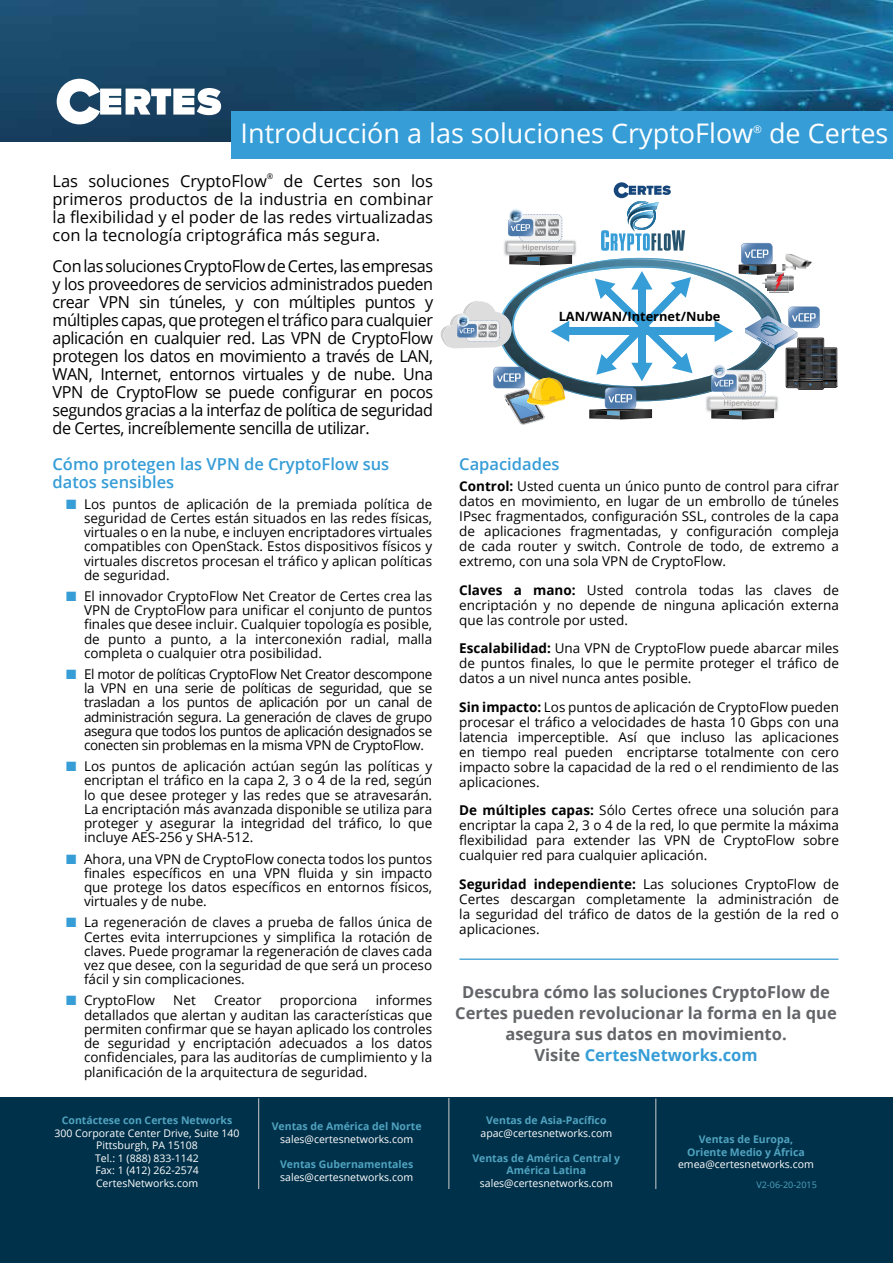
<style>
.page{position:relative;width:893px;height:1263px;background:#fff}
.page>*{position:absolute;margin:0;border:0;box-sizing:border-box;transform-origin:0 0}
.t1{font:27px "Open Sans";color:#fff}
.t2{font:16.5px/18px "Open Sans";color:#000;text-align:justify}
.t3{font:700 16.5px/21px "Open Sans";color:#646569;text-align:center}
.t4{font:600 16.5px/18px "Open Sans";color:#369dd7}
.t5{font:13.5px/14.2px "Open Sans";color:#000;text-align:justify}
.t6{font:700 12.9px "Open Sans";color:#000}
.t7{font:10.5px/12.6px "Open Sans";color:#fff;text-align:center}
.t8{font:700 10.5px/12.6px "Open Sans";color:#50a3c0;text-align:center}
.t9{font:9px "Open Sans";color:#50a3c0}
.t10{font:7.8px "Open Sans";color:#000}
.s1{color:#369dd7}
.s2{font-weight:700}
</style>
<div class="page">
<img style="left:0;top:0;width:893px;height:141px">
<svg style="left:57px;top:79px;width:164px;height:45px"></svg>
<div style="left:232px;top:112px;width:661px;height:47px;background:#369dd7"></div>
<svg style="left:440px;top:182px;width:397px;height:243px"></svg>
<img style="left:737px;top:329px;width:98px;height:21px">
<hr style="left:459px;top:959px;width:379px;height:1px;background:#0081c6">
<div style="left:0;top:1097px;width:893px;height:166px;background:#00314a"></div>
<hr style="left:258px;top:1098px;width:1px;height:91px;background:#cecccd">
<hr style="left:448px;top:1098px;width:1px;height:91px;background:#cecccd">
<hr style="left:655px;top:1098px;width:1px;height:91px;background:#cecccd">
<h1 class="t1" style="left:241px;top:115px;width:514px">Introducción a las soluciones CryptoFlow</h1>
<p class="t7" style="left:753px;top:122px;width:10px">®</p>
<h1 class="t1" style="left:769px;top:115px;width:121px">de Certes</h1>
<p class="t2" style="left:52px;top:171px;width:216px">Las soluciones CryptoFlow</p>
<p class="t10" style="left:267px;top:171px;width:8px">®</p>
<p class="t2" style="left:53px;top:171px;width:382px;text-indent:231px">de Certes son los primeros productos de la industria en combinar la flexibilidad y el poder de las redes virtualizadas con la tecnología criptográfica más segura.</p>
<p class="t2" style="left:52px;top:257px;width:382px">Con las soluciones CryptoFlow de Certes, las empresas y los proveedores de servicios administrados pueden crear VPN sin túneles, y con múltiples puntos y múltiples capas, que protegen el tráfico para cualquier aplicación en cualquier red. Las VPN de CryptoFlow protegen los datos en movimiento a través de LAN, WAN, Internet, entornos virtuales y de nube. Una VPN de CryptoFlow se puede configurar en pocos segundos gracias a la interfaz de política de seguridad de Certes, increíblemente sencilla de utilizar.</p>
<p class="t4" style="left:52px;top:454px;width:338px">Cómo protegen las VPN de CryptoFlow sus datos sensibles</p>
<p class="t5" style="left:84px;top:496px;width:350px;text-indent:-18px"><span class="s1">■</span> Los puntos de aplicación de la premiada política de seguridad de Certes están situados en las redes físicas, virtuales o en la nube, e incluyen encriptadores virtuales compatibles con OpenStack. Estos dispositivos físicos y virtuales discretos procesan el tráfico y aplican políticas de seguridad.</p>
<p class="t5" style="left:84px;top:588px;width:350px;text-indent:-18px"><span class="s1">■</span> El innovador CryptoFlow Net Creator de Certes crea las VPN de CryptoFlow para unificar el conjunto de puntos finales que desee incluir. Cualquier topología es posible, de punto a punto, a la interconexión radial, malla completa o cualquier otra posibilidad.</p>
<p class="t5" style="left:84px;top:666px;width:350px;text-indent:-18px"><span class="s1">■</span> El motor de políticas CryptoFlow Net Creator descompone la VPN en una serie de políticas de seguridad, que se trasladan a los puntos de aplicación por un canal de administración segura. La generación de claves de grupo asegura que todos los puntos de aplicación designados se conecten sin problemas en la misma VPN de CryptoFlow.</p>
<p class="t5" style="left:84px;top:759px;width:350px;text-indent:-18px"><span class="s1">■</span> Los puntos de aplicación actúan según las políticas y encriptan el tráfico en la capa 2, 3 o 4 de la red, según lo que desee proteger y las redes que se atravesarán.<br>La encriptación más avanzada disponible se utiliza para proteger y asegurar la integridad del tráfico, lo que incluye AES-256 y SHA-512.</p>
<p class="t5" style="left:84px;top:851px;width:350px;text-indent:-18px"><span class="s1">■</span> Ahora, una VPN de CryptoFlow conecta todos los puntos finales específicos en una VPN fluida y sin impacto que protege los datos específicos en entornos físicos, virtuales y de nube.</p>
<p class="t5" style="left:84px;top:915px;width:350px;text-indent:-18px"><span class="s1">■</span> La regeneración de claves a prueba de fallos única de Certes evita interrupciones y simplifica la rotación de claves. Puede programar la regeneración de claves cada vez que desee, con la seguridad de que será un proceso fácil y sin complicaciones.</p>
<p class="t5" style="left:66px;top:993px;width:91px"><span class="s1">■</span> CryptoFlow</p>
<p class="t5" style="left:173px;top:993px;width:24px">Net</p>
<p class="t5" style="left:214px;top:993px;width:49px">Creator</p>
<p class="t5" style="left:280px;top:993px;width:79px">proporciona</p>
<p class="t6" style="left:559px;top:307px;width:163px">LAN/WAN/Internet/Nube</p>
<p class="t4" style="left:459px;top:454px;width:102px">Capacidades</p>
<p class="t5" style="left:459px;top:479px;width:381px;line-height:15px"><span class="s2">Control:</span> Usted cuenta un único punto de control para cifrar datos en movimiento, en lugar de un embrollo de túneles IPsec fragmentados, configuración SSL, controles de la capa de aplicaciones fragmentadas, y configuración compleja de cada router y switch. Controle de todo, de extremo a extremo, con una sola VPN de CryptoFlow.</p>
<p class="t5" style="left:459px;top:582px;width:381px;line-height:15px"><span class="s2">Claves a mano:</span> Usted controla todas las claves de encriptación y no depende de ninguna aplicación externa que las controle por usted.</p>
<p class="t5" style="left:459px;top:640px;width:381px;line-height:15px"><span class="s2">Escalabilidad:</span> Una VPN de CryptoFlow puede abarcar miles de puntos finales, lo que le permite proteger el tráfico de datos a un nivel nunca antes posible.</p>
<p class="t5" style="left:459px;top:699px;width:381px;line-height:15px"><span class="s2">Sin impacto:</span> Los puntos de aplicación de CryptoFlow pueden procesar el tráfico a velocidades de hasta 10 Gbps con una latencia imperceptible. Así que incluso las aplicaciones en tiempo real pueden encriptarse totalmente con cero impacto sobre la capacidad de la red o el rendimiento de las aplicaciones.</p>
<p class="t5" style="left:459px;top:802px;width:381px;line-height:15px"><span class="s2">De múltiples capas:</span> Sólo Certes ofrece una solución para encriptar la capa 2, 3 o 4 de la red, lo que permite la máxima flexibilidad para extender las VPN de CryptoFlow sobre cualquier red para cualquier aplicación.</p>
<p class="t5" style="left:459px;top:876px;width:381px;line-height:15px"><span class="s2">Seguridad independiente:</span> Las soluciones CryptoFlow de Certes descargan completamente la administración de la seguridad del tráfico de datos de la gestión de la red o aplicaciones.</p>
<p class="t3" style="left:455px;top:981px;width:383px">Descubra cómo las soluciones CryptoFlow de Certes pueden revolucionar la forma en la que asegura sus datos en movimiento.<br>Visite <span class="s1">CertesNetworks.com</span></p>
<p class="t5" style="left:84px;top:993px;width:350px;text-indent:292px">informes detallados que alertan y auditan las características que permiten confirmar que se hayan aplicado los controles de seguridad y encriptación adecuados a los datos confidenciales, para las auditorías de cumplimiento y la planificación de la arquitectura de seguridad.</p>
<p class="t8" style="left:62px;top:1114px;width:172px">Contáctese con Certes Networks</p>
<p class="t7" style="left:55px;top:1126px;width:187px">300 Corporate Center Drive, Suite 140<br>Pittsburgh, PA 15108<br>Tel.: 1 (888) 833-1142<br>Fax: 1 (412) 262-2574<br>CertesNetworks.com</p>
<p class="t8" style="left:272px;top:1120px;width:151px">Ventas de América del Norte</p>
<p class="t7" style="left:280px;top:1132px;width:134px">sales@certesnetworks.com</p>
<p class="t8" style="left:280px;top:1158px;width:135px">Ventas Gubernamentales</p>
<p class="t7" style="left:280px;top:1170px;width:134px">sales@certesnetworks.com</p>
<p class="t8" style="left:486px;top:1114px;width:122px">Ventas de Asia-Pacífico</p>
<p class="t7" style="left:480px;top:1126px;width:133px">apac@certesnetworks.com</p>
<p class="t8" style="left:472px;top:1151px;width:149px">Ventas de América Central y<br>América Latina</p>
<p class="t7" style="left:480px;top:1177px;width:134px">sales@certesnetworks.com</p>
<p class="t8" style="left:687px;top:1132px;width:119px">Ventas de Europa,<br>Oriente Medio y África</p>
<p class="t7" style="left:678px;top:1158px;width:137px">emea@certesnetworks.com</p>
<p class="t9" style="left:756px;top:1179px;width:62px">V2-06-20-2015</p>
</div>
